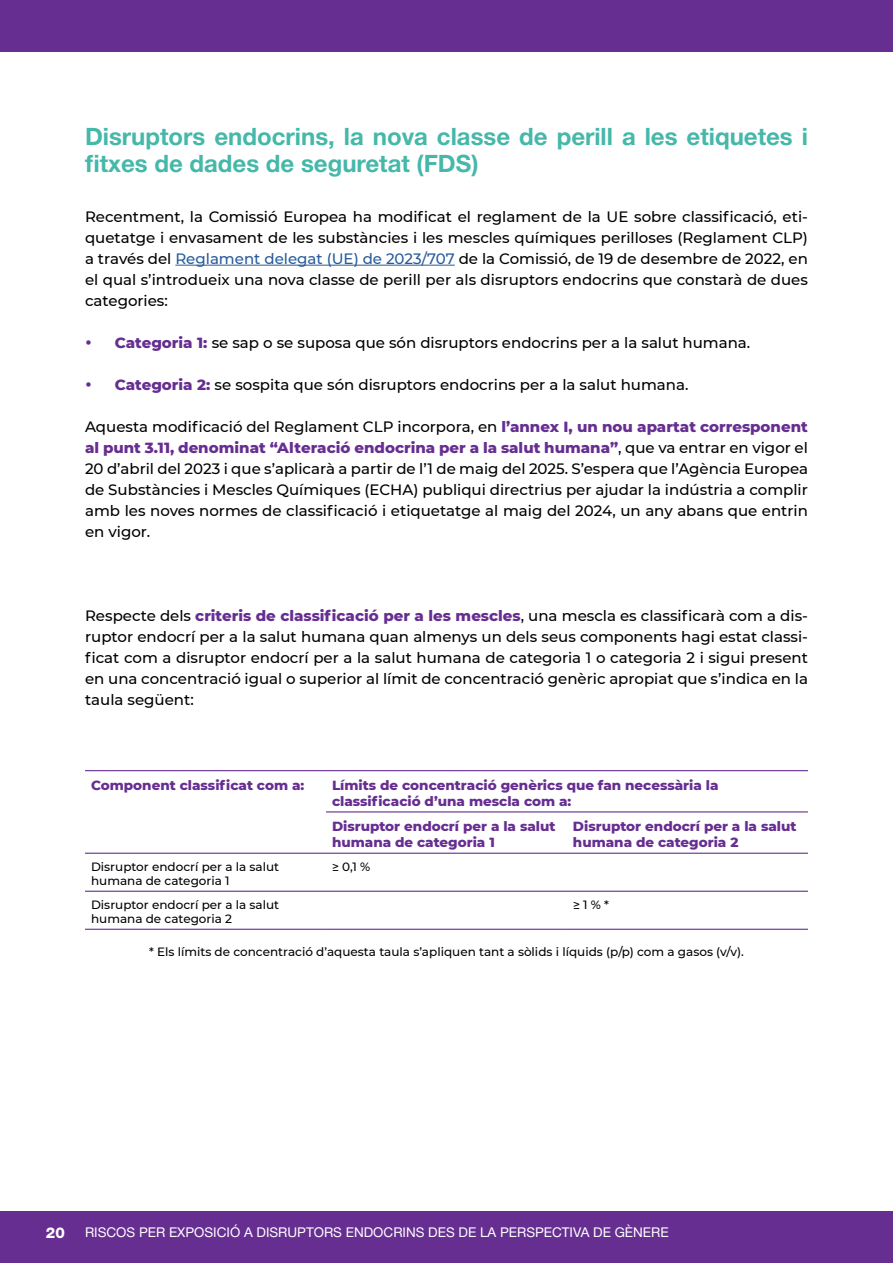
<style>
.page{position:relative;width:893px;height:1263px;background:#fff}
.page>*{position:absolute;margin:0;border:0;box-sizing:border-box;transform-origin:0 0}
.t1{font:700 24px/27px "Helvetica Neue";color:#45b8a9}
.t2{font:500 15px/21px "Montserrat";color:#000;text-align:justify}
.t3{font:800 15px "Helvetica Neue";color:#fff}
.t4{font:800 13.5px/16.2px "Montserrat";color:#662e91}
.t5{font:13.5px "Helvetica Neue";color:#fff}
.t6{font:500 12px/14.4px "Montserrat";color:#000}
.s1{color:#275b9b}
.s2{color:#662e91}
.s3{font-weight:800;color:#662e91}
</style>
<div class="page">
<div style="left:0;top:1212px;width:893px;height:51px;background:#662e91"></div>
<div style="left:0;top:0;width:893px;height:51px;background:#662e91"></div>
<hr style="left:175px;top:265px;width:280px;height:1px;background:#275b9b">
<hr style="left:85px;top:770px;width:241px;height:1px;background:#662e91">
<hr style="left:326px;top:770px;width:241px;height:1px;background:#662e91">
<hr style="left:567px;top:770px;width:241px;height:1px;background:#662e91">
<hr style="left:326px;top:811px;width:241px;height:1px;background:#662e91">
<hr style="left:567px;top:811px;width:241px;height:1px;background:#662e91">
<hr style="left:85px;top:853px;width:241px;height:1px;background:#662e91">
<hr style="left:326px;top:853px;width:241px;height:1px;background:#662e91">
<hr style="left:567px;top:853px;width:241px;height:1px;background:#662e91">
<hr style="left:85px;top:891px;width:241px;height:1px;background:#662e91">
<hr style="left:326px;top:891px;width:241px;height:1px;background:#662e91">
<hr style="left:567px;top:891px;width:241px;height:1px;background:#662e91">
<hr style="left:85px;top:929px;width:241px;height:1px;background:#662e91">
<hr style="left:326px;top:929px;width:241px;height:1px;background:#662e91">
<hr style="left:567px;top:929px;width:241px;height:1px;background:#662e91">
<h1 class="t1" style="left:85px;top:123px;width:724px">Disruptors endocrins, la nova classe de perill a les etiquetes i fitxes de dades de seguretat (FDS)</h1>
<p class="t2" style="left:85px;top:206px;width:724px">Recentment, la Comissió Europea ha modificat el reglament de la UE sobre classificació, eti&shy;quetatge i envasament de les substàncies i les mescles químiques perilloses (Reglament CLP) a través del <span class="s1">Reglament delegat (UE) de 2023/707</span> de la Comissió, de 19 de desembre de 2022, en el qual s’introdueix una nova classe de perill per als disruptors endocrins que constarà de dues categories:</p>
<p class="t2" style="left:85px;top:332px;width:667px"><span class="s2">•</span> <span class="s3">Categoria 1:</span> se sap o se suposa que són disruptors endocrins per a la salut humana.</p>
<p class="t2" style="left:85px;top:374px;width:605px"><span class="s2">•</span> <span class="s3">Categoria 2:</span> se sospita que són disruptors endocrins per a la salut humana.</p>
<p class="t2" style="left:85px;top:416px;width:724px">Aquesta modificació del Reglament CLP incorpora, en <span class="s3">l’annex I, un nou apartat corresponent al punt 3.11, denominat “Alteració endocrina per a la salut humana”</span>, que va entrar en vigor el 20 d’abril del 2023 i que s’aplicarà a partir de l’1 de maig del 2025. S’espera que l’Agència Europea de Substàncies i Mescles Químiques (ECHA) publiqui directrius per ajudar la indústria a complir amb les noves normes de classificació i etiquetatge al maig del 2024, un any abans que entrin en vigor.</p>
<p class="t2" style="left:85px;top:605px;width:724px">Respecte dels <span class="s3">criteris de classificació per a les mescles</span>, una mescla es classificarà com a dis&shy;ruptor endocrí per a la salut humana quan almenys un dels seus components hagi estat classi&shy;ficat com a disruptor endocrí per a la salut humana de categoria 1 o categoria 2 i sigui present en una concentració igual o superior al límit de concentració genèric apropiat que s’indica en la taula següent:</p>
<p class="t4" style="left:91px;top:776px;width:215px">Component classificat com a:</p>
<p class="t4" style="left:332px;top:776px;width:388px">Límits de concentració genèrics que fan necessària la classificació d’una mescla com a:</p>
<p class="t4" style="left:332px;top:817px;width:225px">Disruptor endocrí per a la salut humana de categoria 1</p>
<p class="t4" style="left:573px;top:817px;width:225px">Disruptor endocrí per a la salut humana de categoria 2</p>
<p class="t6" style="left:91px;top:859px;width:190px">Disruptor endocrí per a la salut humana de categoria 1</p>
<p class="t6" style="left:332px;top:859px;width:40px">≥ 0,1 %</p>
<p class="t6" style="left:91px;top:897px;width:190px">Disruptor endocrí per a la salut humana de categoria 2</p>
<p class="t6" style="left:573px;top:897px;width:38px">≥ 1 % *</p>
<p class="t6" style="left:149px;top:944px;width:596px">* Els límits de concentració d’aquesta taula s’apliquen tant a sòlids i líquids (p/p) com a gasos (v/v).</p>
<p class="t3" style="left:46px;top:1221px;width:20px">20</p>
<p class="t5" style="left:85px;top:1222px;width:585px">RISCOS PER EXPOSICIÓ A DISRUPTORS ENDOCRINS DES DE LA PERSPECTIVA DE GÈNERE</p>
</div>
